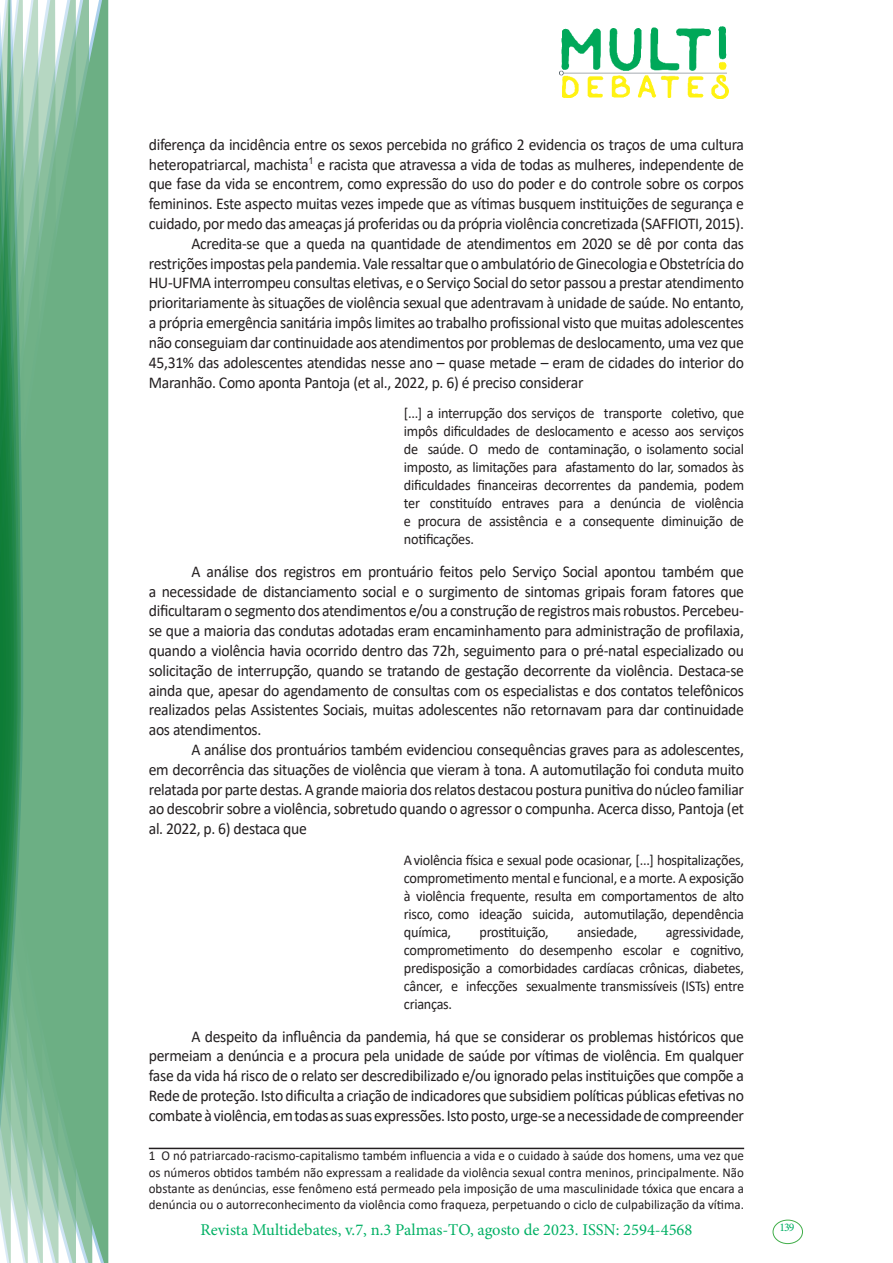
<style>
.page{position:relative;width:893px;height:1263px;background:#fff}
.page>*{position:absolute;margin:0;border:0;box-sizing:border-box;transform-origin:0 0}
.texto{font:16.5px/19.8px "Calibri";letter-spacing:-.02em;color:#231f20;text-align:justify;scale:.95 1}
.t1{font:16.5px "Minion Pro";color:#00b064}
.citacao{font:15px/18px "Calibri";letter-spacing:-.02em;color:#231f20;text-align:justify;scale:.95 1}
.Rodapé{font:13.5px/16.2px "Calibri";color:#231f20;text-align:justify;scale:.96 1}
.t2{font:11.7px "Minion Pro";color:#00b064}
</style>
<div class="page">
<img style="left:559px;top:26px;width:169px;height:72px">
<div style="left:95px;top:0;width:14px;height:1263px;background:#6caf84"></div>
<svg style="left:79px;top:0;width:16px;height:1263px;background:#71b289"></svg>
<svg style="left:62px;top:0;width:17px;height:1263px;background:#75b48c"></svg>
<svg style="left:45px;top:0;width:17px;height:1263px;background:#7cb792"></svg>
<svg style="left:30px;top:0;width:15px;height:1263px;background:#80ba96"></svg>
<svg style="left:0;top:0;width:30px;height:1263px;background:#61a97f"></svg>
<div style="left:772px;top:1219px;width:31px;height:25px;border:1px solid #40ae49;border-radius:50%"></div>
<hr style="left:149px;top:1148px;width:595px;height:1px;background:#231f20">
<p class="texto" style="left:149px;top:134px;width:628px">diferença da incidência entre os sexos percebida no gráfico 2 evidencia os traços de uma cultura heteropatriarcal, machista<sup>1</sup> e racista que atravessa a vida de todas as mulheres, independente de que fase da vida se encontrem, como expressão do uso do poder e do controle sobre os corpos femininos. Este aspecto muitas vezes impede que as vítimas busquem instituições de segurança e cuidado, por medo das ameaças já proferidas ou da própria violência concretizada (SAFFIOTI, 2015).</p>
<p class="texto" style="left:149px;top:233px;width:628px;text-indent:43px">Acredita-se que a queda na quantidade de atendimentos em 2020 se dê por conta das restrições impostas pela pandemia. Vale ressaltar que o ambulatório de Ginecologia e Obstetrícia do HU-UFMA interrompeu consultas eletivas, e o Serviço Social do setor passou a prestar atendimento prioritariamente às situações de violência sexual que adentravam à unidade de saúde. No entanto, a própria emergência sanitária impôs limites ao trabalho profissional visto que muitas adolescentes não conseguiam dar continuidade aos atendimentos por problemas de deslocamento, uma vez que 45,31% das adolescentes atendidas nesse ano – quase metade – eram de cidades do interior do Maranhão. Como aponta Pantoja (et al., 2022, p. 6) é preciso considerar</p>
<p class="citacao" style="left:404px;top:404px;width:360px">[...] a interrupção dos serviços de transporte coletivo, que impôs dificuldades de deslocamento e acesso aos serviços de saúde. O medo de contaminação, o isolamento social imposto, as limitações para afastamento do lar, somados às dificuldades financeiras decorrentes da pandemia, podem ter constituído entraves para a denúncia de violência e procura de assistência e a consequente diminuição de notificações.</p>
<p class="texto" style="left:149px;top:561px;width:628px;text-indent:43px">A análise dos registros em prontuário feitos pelo Serviço Social apontou também que a necessidade de distanciamento social e o surgimento de sintomas gripais foram fatores que dificultaram o segmento dos atendimentos e/ou a construção de registros mais robustos. Percebeu&shy;se que a maioria das condutas adotadas eram encaminhamento para administração de profilaxia, quando a violência havia ocorrido dentro das 72h, seguimento para o pré-natal especializado ou solicitação de interrupção, quando se tratando de gestação decorrente da violência. Destaca-se ainda que, apesar do agendamento de consultas com os especialistas e dos contatos telefônicos realizados pelas Assistentes Sociais, muitas adolescentes não retornavam para dar continuidade aos atendimentos.</p>
<p class="texto" style="left:149px;top:739px;width:628px;text-indent:43px">A análise dos prontuários também evidenciou consequências graves para as adolescentes, em decorrência das situações de violência que vieram à tona. A automutilação foi conduta muito relatada por parte destas. A grande maioria dos relatos destacou postura punitiva do núcleo familiar ao descobrir sobre a violência, sobretudo quando o agressor o compunha. Acerca disso, Pantoja (et al. 2022, p. 6) destaca que</p>
<p class="citacao" style="left:404px;top:851px;width:360px">A violência física e sexual pode ocasionar, [...] hospitalizações, comprometimento mental e funcional, e a morte. A exposição à violência frequente, resulta em comportamentos de alto risco, como ideação suicida, automutilação, dependência química,</p>
<p class="citacao" style="left:404px;top:923px;width:360px;text-indent:262px">agressividade, comprometimento do desempenho escolar e cognitivo, predisposição a comorbidades cardíacas crônicas, diabetes, câncer, e infecções sexualmente transmissíveis (ISTs) entre crianças.</p>
<p class="texto" style="left:149px;top:1026px;width:628px;text-indent:43px">A despeito da influência da pandemia, há que se considerar os problemas históricos que permeiam a denúncia e a procura pela unidade de saúde por vítimas de violência. Em qualquer fase da vida há risco de o relato ser descredibilizado e/ou ignorado pelas instituições que compõe a Rede de proteção. Isto dificulta a criação de indicadores que subsidiem políticas públicas efetivas no combate à violência, em todas as suas expressões. Isto posto, urge-se a necessidade de compreender</p>
<p class="Rodapé" style="left:149px;top:1147px;width:621px">1 O nó patriarcado-racismo-capitalismo também influencia a vida e o cuidado à saúde dos homens, uma vez que os números obtidos também não expressam a realidade da violência sexual contra meninos, principalmente. Não obstante as denúncias, esse fenômeno está permeado pela imposição de uma masculinidade tóxica que encara a denúncia ou o autorreconhecimento da violência como fraqueza, perpetuando o ciclo de culpabilização da vítima.</p>
<p class="citacao" style="left:480px;top:923px;width:74px">prostituição,</p>
<p class="citacao" style="left:577px;top:923px;width:65px">ansiedade,</p>
<p class="t1" style="left:200px;top:1218px;width:493px">Revista Multidebates, v.7, n.3 Palmas-TO, agosto de 2023. ISSN: 2594-4568</p>
<p class="t2" style="left:779px;top:1219px;width:16px">139</p>
</div>
